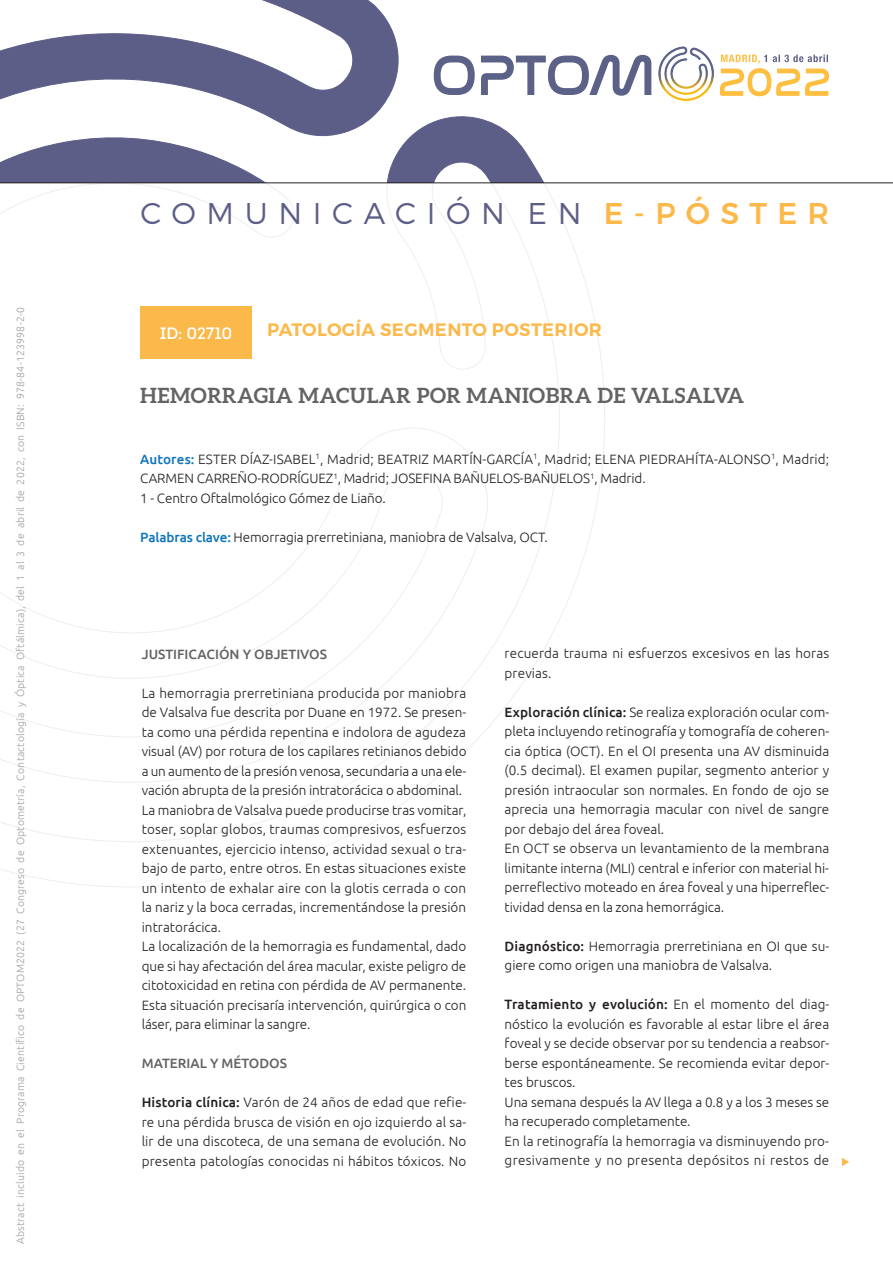
<style>
.page{position:relative;width:893px;height:1263px;background:#fff}
.page>*{position:absolute;margin:0;border:0;box-sizing:border-box;transform-origin:0 0}
.t1{font:300 30px "Montserrat";letter-spacing:.355em;color:#5d5e87}
.t2{font:700 21px "Aleo";letter-spacing:.02em;color:#636366}
.t3{font:600 18px "Montserrat";letter-spacing:.02em;color:#fcb94b}
.t4{font:16.5px "Intro";letter-spacing:-.01em;color:#fff}
.t5{font:300 13.5px/19.5px "Ubuntu";color:#231f20}
.t6{font:500 13.5px "Ubuntu";color:#636366}
.t7{font:300 10.5px "Ubuntu";letter-spacing:.02em;color:#9d9fa2}
.s1{font-weight:500;color:#fcb94b}
.s2{font-weight:500;color:#1076bd}
.s3{font-weight:500}
</style>
<div class="page">
<svg style="left:0;top:0;width:609px;height:183px"></svg>
<svg style="left:0;top:184px;width:605px;height:703px"></svg>
<img style="left:651px;top:46px;width:63px;height:55px">
<svg style="left:434px;top:55px;width:217px;height:41px"></svg>
<svg style="left:720px;top:55px;width:109px;height:41px"></svg>
<hr style="left:0;top:183px;width:893px;height:1px;background:#231f20">
<div style="left:140px;top:306px;width:112px;height:53px;background:#fcb94b"></div>
<svg style="left:842px;top:1158px;width:7px;height:8px"></svg>
<p class="t7" style="left:14px;top:1244px;width:938px;rotate:-90deg">Abstract incluido en el Programa Científico de OPTOM2022 (27 Congreso de Optometría, Contactología y Óptica Oftálmica), del 1 al 3 de abril de 2022, con ISBN: 978-84-123998-2-0</p>
<h1 class="t1" style="left:140px;top:195px;width:690px">COMUNICACIÓN EN <span class="s1">E-PÓSTER</span></h1>
<p class="t4" style="left:160px;top:322px;width:74px">ID: 02710</p>
<h3 class="t3" style="left:267px;top:319px;width:336px">PATOLOGÍA SEGMENTO POSTERIOR</h3>
<h2 class="t2" style="left:140px;top:383px;width:605px">HEMORRAGIA MACULAR POR MANIOBRA DE VALSALVA</h2>
<p class="t5" style="left:140px;top:449px;width:690px"><span class="s2">Autores:</span> ESTER DÍAZ-ISABEL<sup>1</sup>, Madrid; BEATRIZ MARTÍN-GARCÍA<sup>1</sup>, Madrid; ELENA PIEDRAHÍTA-ALONSO<sup>1</sup>, Madrid;<br>CARMEN CARREÑO-RODRÍGUEZ<sup>1</sup>, Madrid; JOSEFINA BAÑUELOS-BAÑUELOS<sup>1</sup>, Madrid.<br>1 - Centro Oftalmológico Gómez de Liaño.</p>
<p class="t5" style="left:140px;top:527px;width:409px"><span class="s2">Palabras clave:</span> Hemorragia prerretiniana, maniobra de Valsalva, OCT.</p>
<p class="t6" style="left:142px;top:645px;width:187px">Justificación y objetivos</p>
<p class="t5" style="left:142px;top:683px;width:326px">La hemorragia prerretiniana producida por maniobra de Valsalva fue descrita por Duane en 1972. Se presen&shy;ta como una pérdida repentina e indolora de agudeza visual (AV) por rotura de los capilares retinianos debido a un aumento de la presión venosa, secundaria a una ele&shy;vación abrupta de la presión intratorácica o abdominal.<br>La maniobra de Valsalva puede producirse tras vomitar, toser, soplar globos, traumas compresivos, esfuerzos extenuantes, ejercicio intenso, actividad sexual o tra&shy;bajo de parto, entre otros. En estas situaciones existe un intento de exhalar aire con la glotis cerrada o con la nariz y la boca cerradas, incrementándose la presión intratorácica.<br>La localización de la hemorragia es fundamental, dado que si hay afectación del área macular, existe peligro de citotoxicidad en retina con pérdida de AV permanente.<br>Esta situación precisaría intervención, quirúrgica o con láser, para eliminar la sangre.</p>
<p class="t6" style="left:142px;top:1055px;width:147px">Material y métodos</p>
<p class="t5" style="left:142px;top:1092px;width:326px;text-align:justify"><span class="s3">Historia clínica:</span> Varón de 24 años de edad que refie&shy;re una pérdida brusca de visión en ojo izquierdo al sa&shy;lir de una discoteca, de una semana de evolución. No presenta patologías conocidas ni hábitos tóxicos. No</p>
<p class="t5" style="left:505px;top:643px;width:326px">recuerda trauma ni esfuerzos excesivos en las horas previas.</p>
<p class="t5" style="left:505px;top:702px;width:326px"><span class="s3">Exploración clínica:</span> Se realiza exploración ocular com&shy;pleta incluyendo retinografía y tomografía de coheren&shy;cia óptica (OCT). En el OI presenta una AV disminuida (0.5 decimal). El examen pupilar, segmento anterior y presión intraocular son normales. En fondo de ojo se aprecia una hemorragia macular con nivel de sangre por debajo del área foveal.<br>En OCT se observa un levantamiento de la membrana limitante interna (MLI) central e inferior con material hi&shy;perreflectivo moteado en área foveal y una hiperreflec&shy;tividad densa en la zona hemorrágica.</p>
<p class="t5" style="left:505px;top:936px;width:326px"><span class="s3">Diagnóstico:</span> Hemorragia prerretiniana en OI que su&shy;giere como origen una maniobra de Valsalva.</p>
<p class="t5" style="left:505px;top:994px;width:326px"><span class="s3">Tratamiento y evolución:</span> En el momento del diag&shy;nóstico la evolución es favorable al estar libre el área foveal y se decide observar por su tendencia a reabsor&shy;berse espontáneamente. Se recomienda evitar depor&shy;tes bruscos.<br>Una semana después la AV llega a 0.8 y a los 3 meses se ha recuperado completamente.<br>En la retinografía la hemorragia va disminuyendo pro&shy;gresivamente y no presenta depósitos ni restos de</p>
</div>
